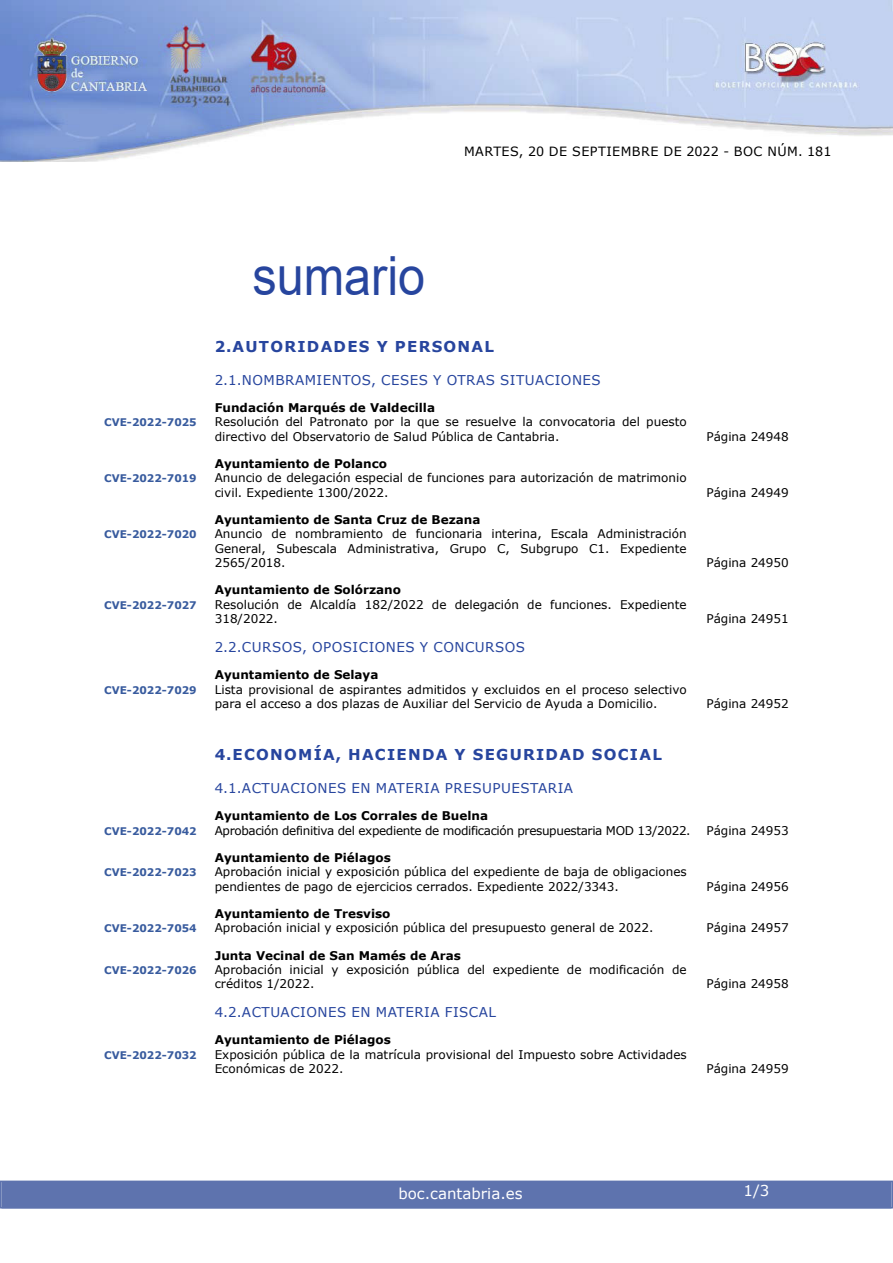
<style>
.page{position:relative;width:893px;height:1263px;background:#fff}
.page>*{position:absolute;margin:0;border:0;box-sizing:border-box;transform-origin:0 0}
.SUMARIO{font:54px "Arial";color:#27459e;scale:.9 1}
.indice_1{font:700 15px "Verdana";letter-spacing:.085em;color:#27459e}
.t1{font:15px "Verdana";color:#fff}
.indice_2{font:13.5px "Verdana";letter-spacing:.035em;color:#27459e}
.t2{font:12.75px "Verdana";letter-spacing:.035em;color:#000}
.indice_4{font:12px/14.4px "Verdana";color:#000}
.indice_3{font:700 12px "Verdana";color:#000}
.indice_4-2{font:12px "Verdana";letter-spacing:-.03em;color:#000}
.indice_4-3{font:700 10.5px "Verdana";color:#385b9e}
</style>
<div class="page">
<img style="left:0;top:0;width:893px;height:161px">
<div style="left:2px;top:1181px;width:889px;height:27px;background:#5e73ae"></div>
<div style="left:0;top:1180px;width:893px;height:28px;border:2px solid #5e73ae"></div>
<h1 class="SUMARIO" style="left:252px;top:239px;width:194px">sumario</h1>
<p class="t2" style="left:464px;top:142px;width:369px">MARTES, 20 DE SEPTIEMBRE DE 2022 - BOC NÚM. 181</p>
<h2 class="indice_1" style="left:215px;top:336px;width:281px">2.AUTORIDADES Y PERSONAL</h2>
<h3 class="indice_2" style="left:215px;top:371px;width:388px">2.1.NOMBRAMIENTOS, CESES Y OTRAS SITUACIONES</h3>
<h4 class="indice_3" style="left:215px;top:399px;width:222px">Fundación Marqués de Valdecilla</h4>
<p class="indice_4-3" style="left:104px;top:415px;width:94px">CVE-2022-7025</p>
<p class="indice_4" style="left:215px;top:415px;width:473px">Resolución del Patronato por la que se resuelve la convocatoria del puesto directivo del Observatorio de Salud Pública de Cantabria.</p>
<h4 class="indice_3" style="left:215px;top:455px;width:174px">Ayuntamiento de Polanco</h4>
<p class="indice_4-3" style="left:104px;top:471px;width:94px">CVE-2022-7019</p>
<p class="indice_4" style="left:215px;top:471px;width:473px">Anuncio de delegación especial de funciones para autorización de matrimonio civil. Expediente 1300/2022.</p>
<h4 class="indice_3" style="left:215px;top:511px;width:267px">Ayuntamiento de Santa Cruz de Bezana</h4>
<p class="indice_4-3" style="left:104px;top:527px;width:94px">CVE-2022-7020</p>
<p class="indice_4" style="left:215px;top:527px;width:473px;text-align:justify">Anuncio de nombramiento de funcionaria interina, Escala Administración General, Subescala Administrativa, Grupo C, Subgrupo C1. Expediente 2565/2018.</p>
<h4 class="indice_3" style="left:215px;top:581px;width:188px">Ayuntamiento de Solórzano</h4>
<p class="indice_4-3" style="left:104px;top:597px;width:94px">CVE-2022-7027</p>
<p class="indice_4" style="left:215px;top:597px;width:473px">Resolución de Alcaldía 182/2022 de delegación de funciones. Expediente<br>318/2022.</p>
<h3 class="indice_2" style="left:215px;top:638px;width:312px">2.2.CURSOS, OPOSICIONES Y CONCURSOS</h3>
<h4 class="indice_3" style="left:215px;top:666px;width:165px">Ayuntamiento de Selaya</h4>
<p class="indice_4-3" style="left:104px;top:682px;width:94px">CVE-2022-7029</p>
<p class="indice_4" style="left:215px;top:682px;width:473px">Lista provisional de aspirantes admitidos y excluidos en el proceso selectivo para el acceso a dos plazas de Auxiliar del Servicio de Ayuda a Domicilio.</p>
<h2 class="indice_1" style="left:215px;top:744px;width:449px">4.ECONOMÍA, HACIENDA Y SEGURIDAD SOCIAL</h2>
<h3 class="indice_2" style="left:215px;top:779px;width:360px">4.1.ACTUACIONES EN MATERIA PRESUPUESTARIA</h3>
<h4 class="indice_3" style="left:215px;top:807px;width:275px">Ayuntamiento de Los Corrales de Buelna</h4>
<p class="indice_4" style="left:706px;top:429px;width:84px">Página 24948</p>
<p class="indice_4" style="left:706px;top:485px;width:84px">Página 24949</p>
<p class="indice_4" style="left:706px;top:555px;width:84px">Página 24950</p>
<p class="indice_4" style="left:706px;top:611px;width:84px">Página 24951</p>
<p class="indice_4" style="left:706px;top:696px;width:84px">Página 24952</p>
<p class="indice_4-3" style="left:104px;top:823px;width:94px">CVE-2022-7042</p>
<p class="indice_4-2" style="left:215px;top:822px;width:477px">Aprobación definitiva del expediente de modificación presupuestaria MOD 13/2022.</p>
<p class="indice_4" style="left:706px;top:823px;width:84px">Página 24953</p>
<h4 class="indice_3" style="left:215px;top:849px;width:178px">Ayuntamiento de Piélagos</h4>
<p class="indice_4-3" style="left:104px;top:865px;width:94px">CVE-2022-7023</p>
<p class="indice_4" style="left:215px;top:865px;width:473px">Aprobación inicial y exposición pública del expediente de baja de obligaciones pendientes de pago de ejercicios cerrados. Expediente 2022/3343.</p>
<p class="indice_4" style="left:706px;top:879px;width:84px">Página 24956</p>
<h4 class="indice_3" style="left:215px;top:905px;width:177px">Ayuntamiento de Tresviso</h4>
<p class="indice_4-3" style="left:104px;top:921px;width:94px">CVE-2022-7054</p>
<p class="indice_4" style="left:215px;top:921px;width:440px">Aprobación inicial y exposición pública del presupuesto general de 2022.</p>
<p class="indice_4" style="left:706px;top:921px;width:84px">Página 24957</p>
<h4 class="indice_3" style="left:215px;top:947px;width:248px">Junta Vecinal de San Mamés de Aras</h4>
<p class="indice_4-3" style="left:104px;top:963px;width:94px">CVE-2022-7026</p>
<p class="indice_4" style="left:215px;top:962px;width:473px">Aprobación inicial y exposición pública del expediente de modificación de créditos 1/2022.</p>
<p class="indice_4" style="left:706px;top:977px;width:84px">Página 24958</p>
<h3 class="indice_2" style="left:215px;top:1003px;width:283px">4.2.ACTUACIONES EN MATERIA FISCAL</h3>
<h4 class="indice_3" style="left:215px;top:1031px;width:178px">Ayuntamiento de Piélagos</h4>
<p class="indice_4-3" style="left:104px;top:1047px;width:94px">CVE-2022-7032</p>
<p class="indice_4" style="left:215px;top:1047px;width:473px">Exposición pública de la matrícula provisional del Impuesto sobre Actividades<br>Económicas de 2022.</p>
<p class="indice_4" style="left:706px;top:1061px;width:84px">Página 24959</p>
<p class="t1" style="left:398px;top:1183px;width:126px">boc.cantabria.es</p>
<p class="t1" style="left:744px;top:1180px;width:27px">1/3</p>
</div>
